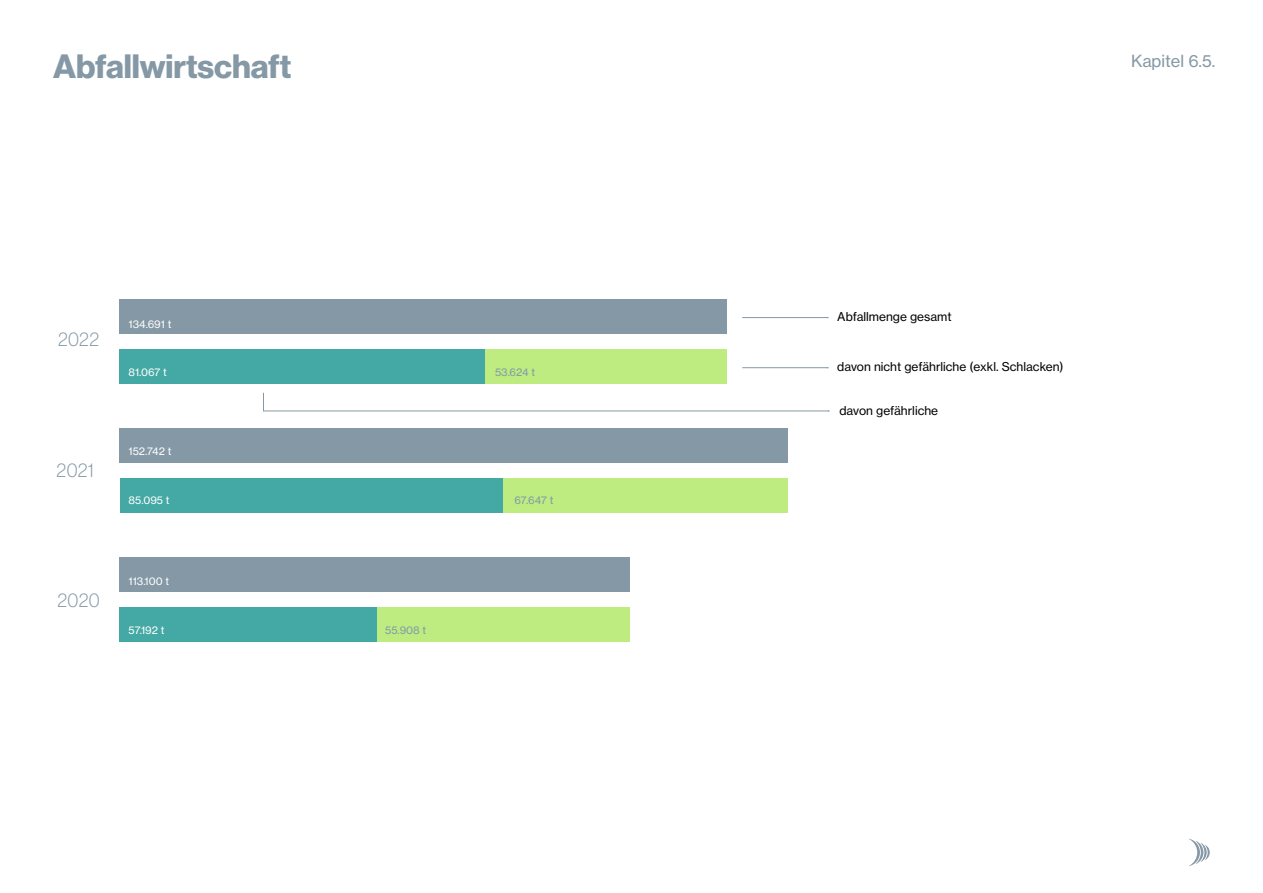
<style>
.page{position:relative;width:1263px;height:893px;background:#fff}
.page>*{position:absolute;margin:0;border:0;box-sizing:border-box;transform-origin:0 0}
.t1{font:33px "N Haas Grotesk DS Pro 75 Bd";color:#8498a5}
.t2{font:19.5px "N Haas Grotesk DS Pro 35 X Lt";letter-spacing:.02em;color:#8498a5}
.t3{font:16.5px "N Haas Grotesk TX Pro 55 Rg";color:#8498a5}
.t4{font:12px "N Haas Grotesk TX Pro 55 Rg";color:#000}
.t5{font:10.5px "N Haas Grotesk TX Pro 55 Rg";color:#fff}
.t6{font:10.5px "N Haas Grotesk TX Pro 55 Rg";color:#8498a5}
</style>
<div class="page">
<svg style="left:1189px;top:838px;width:21px;height:28px"></svg>
<div style="left:120px;top:299px;width:607px;height:35px;background:#8498a5"></div>
<div style="left:120px;top:349px;width:365px;height:34px;background:#44a8a4"></div>
<div style="left:120px;top:428px;width:668px;height:35px;background:#8498a5"></div>
<div style="left:120px;top:478px;width:383px;height:35px;background:#44a8a4"></div>
<div style="left:120px;top:557px;width:510px;height:35px;background:#8498a5"></div>
<div style="left:120px;top:607px;width:258px;height:35px;background:#44a8a4"></div>
<div style="left:485px;top:349px;width:242px;height:34px;background:#beec81"></div>
<div style="left:503px;top:478px;width:285px;height:35px;background:#beec81"></div>
<div style="left:378px;top:607px;width:252px;height:35px;background:#beec81"></div>
<svg style="left:263px;top:392px;width:567px;height:19px"></svg>
<hr style="left:742px;top:367px;width:86px;height:1px;background:#8498a5">
<hr style="left:742px;top:317px;width:86px;height:1px;background:#8498a5">
<h1 class="t1" style="left:53px;top:47px;width:240px">Abfallwirtschaft</h1>
<h3 class="t3" style="left:1131px;top:50px;width:86px">Kapitel 6.5.</h3>
<h2 class="t2" style="left:58px;top:328px;width:42px">2022</h2>
<h2 class="t2" style="left:57px;top:459px;width:39px">2021</h2>
<h2 class="t2" style="left:57px;top:589px;width:44px">2020</h2>
<p class="t5" style="left:129px;top:317px;width:44px">134.691 t</p>
<p class="t5" style="left:129px;top:365px;width:40px">81.067 t</p>
<p class="t6" style="left:495px;top:365px;width:42px">53.624 t</p>
<p class="t5" style="left:129px;top:445px;width:44px">152.742 t</p>
<p class="t5" style="left:129px;top:494px;width:42px">85.095 t</p>
<p class="t6" style="left:515px;top:494px;width:40px">67.647 t</p>
<p class="t5" style="left:129px;top:574px;width:42px">113.100 t</p>
<p class="t5" style="left:129px;top:623px;width:37px">57.192 t</p>
<p class="t6" style="left:385px;top:623px;width:43px">55.908 t</p>
<p class="t4" style="left:837px;top:309px;width:116px">Abfallmenge gesamt</p>
<p class="t4" style="left:837px;top:359px;width:228px">davon nicht gefährliche (exkl. Schlacken)</p>
<p class="t4" style="left:839px;top:403px;width:100px">davon gefährliche</p>
</div>
